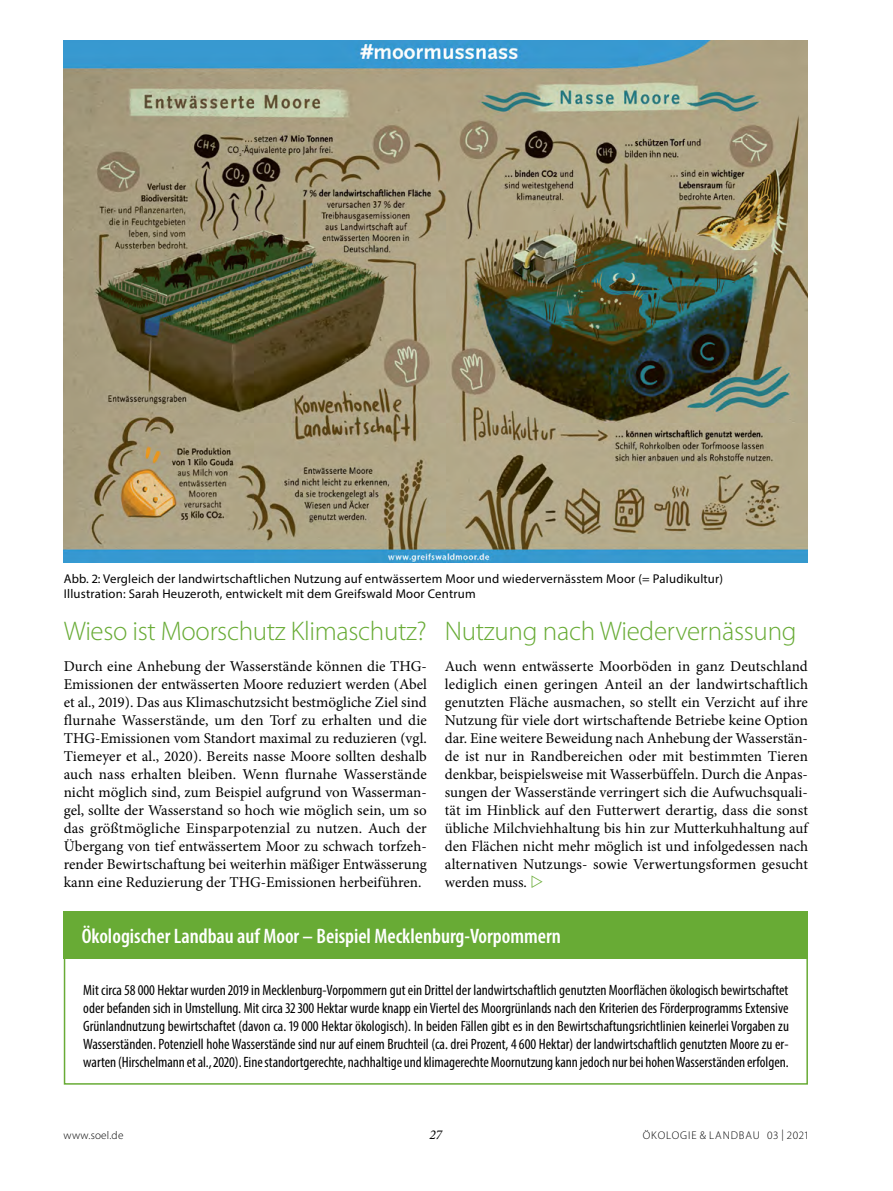
<style>
.page{position:relative;width:893px;height:1191px;background:#fff}
.page>*{position:absolute;margin:0;border:0;box-sizing:border-box;transform-origin:0 0}
.t1{font:300 27px "Myriad Pro";letter-spacing:-.015em;color:#68ab35}
.t2{font:600 condensed 21px "Myriad Pro";color:#fff}
.t3{font:15px/18px "Minion Pro";color:#000;text-align:justify}
.t4{font:condensed 15px/18px "Myriad Pro";color:#000;text-align:justify}
.t5{font:italic 13.5px "Minion Pro";color:#000}
.t6{font:12.75px/15px "Myriad Pro";letter-spacing:.015em;color:#000}
.t7{font:300 11.25px "Myriad Pro";letter-spacing:.08em;color:#000}
.t8{font:300 11.25px "Myriad Pro";letter-spacing:.02em;color:#000}
</style>
<div class="page">
<img style="left:64px;top:40px;width:744px;height:522px">
<div style="left:64px;top:912px;width:744px;height:172px;border:2px solid #68ab35"></div>
<div style="left:64px;top:911px;width:744px;height:48px;background:#68ab35"></div>
<p class="t6" style="left:64px;top:571px;width:661px">Abb. 2: Vergleich der landwirtschaftlichen Nutzung auf entwässertem Moor und wiedervernässtem Moor (= Paludikultur)<br>Illustration: Sarah Heuzeroth, entwickelt mit dem Greifswald Moor Centrum</p>
<h1 class="t1" style="left:445px;top:616px;width:353px">Nutzung nach Wiedervernässung</h1>
<p class="t3" style="left:445px;top:657px;width:365px">Auch wenn entwässerte Moorböden in ganz Deutschland lediglich einen geringen Anteil an der landwirtschaftlich genutzten Fläche ausmachen, so stellt ein Verzicht auf ihre Nutzung für viele dort wirtschaftende Betriebe keine Option dar. Eine weitere Beweidung nach Anhebung der Wasserstän&shy;de ist nur in Randbereichen oder mit bestimmten Tieren denkbar, beispielsweise mit Wasserbüffeln. Durch die Anpas&shy;sungen der Wasserstände verringert sich die Aufwuchsquali&shy;tät im Hinblick auf den Futterwert derartig, dass die sonst übliche Milchviehhaltung bis hin zur Mutterkuhhaltung auf den Flächen nicht mehr möglich ist und infolgedessen nach alternativen Nutzungs- sowie Verwertungsformen gesucht werden muss.</p>
<h1 class="t1" style="left:64px;top:616px;width:365px">Wieso ist Moorschutz Klimaschutz?</h1>
<p class="t3" style="left:64px;top:657px;width:365px">Durch eine Anhebung der Wasserstände können die THG-Emissionen der entwässerten Moore reduziert werden (Abel et al., 2019). Das aus Klimaschutzsicht bestmögliche Ziel sind flurnahe Wasserstände, um den Torf zu erhalten und die THG-Emissionen vom Standort maximal zu reduzieren (vgl.<br>Tiemeyer et al., 2020). Bereits nasse Moore sollten deshalb auch nass erhalten bleiben. Wenn flurnahe Wasserstände nicht möglich sind, zum Beispiel aufgrund von Wasserman&shy;gel, sollte der Wasserstand so hoch wie möglich sein, um so das größtmögliche Einsparpotenzial zu nutzen. Auch der Übergang von tief entwässertem Moor zu schwach torfzeh&shy;render Bewirtschaftung bei weiterhin mäßiger Entwässerung kann eine Reduzierung der THG-Emissionen herbeiführen.</p>
<h2 class="t2" style="left:82px;top:924px;width:481px">Ökologischer Landbau auf Moor – Beispiel Mecklenburg-Vorpommern</h2>
<p class="t4" style="left:83px;top:980px;width:707px">Mit circa 58 000 Hektar wurden 2019 in Mecklenburg-Vorpommern gut ein Drittel der landwirtschaftlich genutzten Moorflächen ökologisch bewirtschaftet oder befanden sich in Umstellung. Mit circa 32 300 Hektar wurde knapp ein Viertel des Moorgrünlands nach den Kriterien des Förderprogramms Extensive Grünlandnutzung bewirtschaftet (davon ca. 19 000 Hektar ökologisch). In beiden Fällen gibt es in den Bewirtschaftungsrichtlinien keinerlei Vorgaben zu Wasserständen. Potenziell hohe Wasserstände sind nur auf einem Bruchteil (ca. drei Prozent, 4 600 Hektar) der landwirtschaftlich genutzten Moore zu er&shy;warten (Hirschelmann et al., 2020). Eine standortgerechte, nachhaltige und klimagerechte Moornutzung kann jedoch nur bei hohen Wasserständen erfolgen.</p>
<p class="t8" style="left:64px;top:1128px;width:61px">www.soel.de</p>
<p class="t5" style="left:429px;top:1125px;width:14px">27</p>
<p class="t7" style="left:643px;top:1128px;width:167px">ÖKOLOGIE &amp; LANDBAU 03 | 2021</p>
</div>
